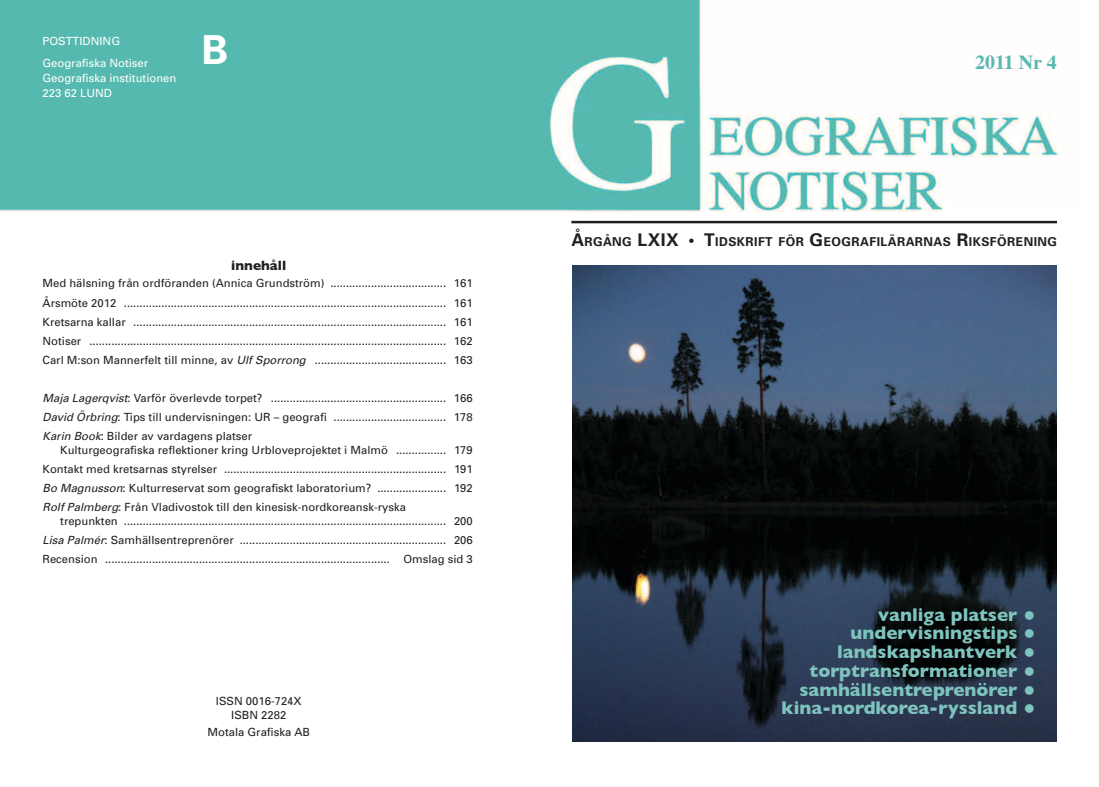
<style>
.page{position:relative;width:1099px;height:787px;background:#fff}
.page>*{position:absolute;margin:0;border:0;box-sizing:border-box;transform-origin:0 0}
.t1{font:700 40px "Univers";color:#fff}
.t2{font:700 20px "Times";color:#59bab0}
.t3{font:700 18.75px/18.8px "Gill Sans";color:#7ec4be;text-align:right}
.t4{font:700 13.75px "Gill Sans";color:#231f20}
.t5{font:700 12.25px "Univers";letter-spacing:.035em;color:#231f20}
.t6{font:11.25px/19.1px "Univers";color:#231f20;text-align:justify}
.t7{font:11.25px/22.1px "Univers";color:#fff}
.s1{font-style:italic}
.s2{font-size:17.5px}
</style>
<div class="page">
<img style="left:0;top:0;width:1064px;height:211px">
<hr style="left:571px;top:221px;width:485px;height:2px;background:#231f20">
<img style="left:572px;top:266px;width:484px;height:476px">
<p class="t7" style="left:43px;top:29px;width:107px">POSTTIDNING<br>Geografiska Notiser</p>
<p class="t7" style="left:43px;top:70px;width:135px;line-height:15px">Geografiska institutionen<br>223 62 LUND</p>
<h1 class="t1" style="left:201px;top:25px;width:28px">B</h1>
<p class="t4" style="left:231px;top:257px;width:56px">innehåll</p>
<p class="t6" style="left:43px;top:274px;width:431px">Med hälsning från ordföranden (Annica Grundström) ..................................... 161<br>Årsmöte 2012 ....................................................................................................... 161<br>Kretsarna kallar .................................................................................................... 161<br>Notiser .................................................................................................................. 162<br>Carl M:son Mannerfelt till minne, av <span class="s1">Ulf Sporrong</span> .......................................... 163</p>
<p class="t6" style="left:43px;top:388px;width:431px"><span class="s1">Maja Lagerqvist</span>: Varför överlevde torpet? ........................................................ 166<br><span class="s1">David Örbring</span>: Tips till undervisningen: UR – geografi .................................... 178<br><span class="s1">Karin Book</span>: Bilder av vardagens platser</p>
<p class="t6" style="left:43px;top:440px;width:431px;text-indent:18px">Kulturgeografiska reflektioner kring Urbloveprojektet i Malmö ................ 179<br>Kontakt med kretsarnas styrelser ....................................................................... 191<br><span class="s1">Bo Magnusson</span>: Kulturreservat som geografiskt laboratorium? ...................... 192<br><span class="s1">Rolf Palmberg</span>: Från Vladivostok till den kinesisk-nordkoreansk-ryska</p>
<p class="t6" style="left:43px;top:511px;width:431px;text-indent:18px">trepunkten ....................................................................................................... 200<br><span class="s1">Lisa Palmér</span>: Samhällsentreprenörer .................................................................. 206<br>Recension ........................................................................................... Omslag sid 3</p>
<p class="t6" style="left:216px;top:693px;width:87px;line-height:13.8px;text-align:center">ISSN 0016-724X<br>ISBN 2282</p>
<p class="t6" style="left:207px;top:722px;width:104px">Motala Grafiska AB</p>
<h2 class="t2" style="left:975px;top:48px;width:83px">2011 Nr 4</h2>
<p class="t5" style="left:571px;top:234px;width:487px"><span class="s2">Å</span>RGÅNG <span class="s2">LXIX • T</span>IDSKRIFT FÖR <span class="s2">G</span>EOGRAFILÄRARNAS <span class="s2">R</span>IKSFÖRENING</p>
<h3 class="t3" style="left:781px;top:605px;width:255px">vanliga platser ● undervisningstips ● landskapshantverk ● torptransformationer ● samhällsentreprenörer ● kina-nordkorea-ryssland ●</h3>
</div>
